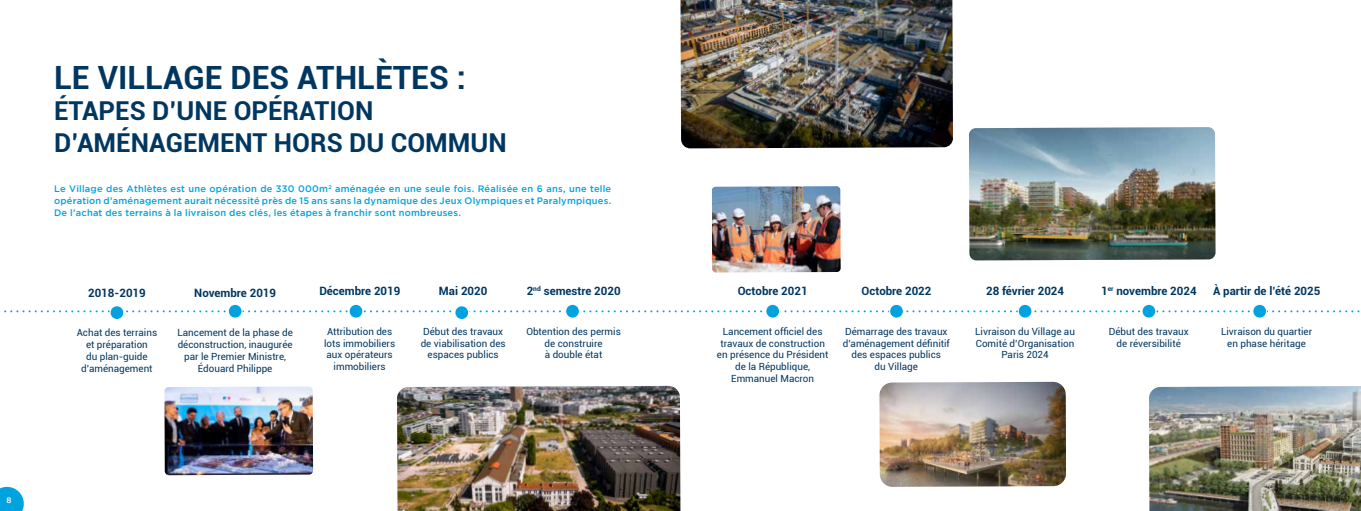
<style>
.page{position:relative;width:1361px;height:511px;background:#fff}
.page>*{position:absolute;margin:0;border:0;box-sizing:border-box;transform-origin:0 0}
.t1{font:700 32px "Roboto";color:#003761}
.t2{font:700 26px/31.2px "Roboto";color:#003761}
.t3{font:700 11.5px "Roboto";color:#003761}
.t4{font:9.8px/11.8px "Roboto";color:#003761;text-align:center}
.t5{font:500 9.4px/12px "Gotham";letter-spacing:.02em;color:#00a3e0;text-align:justify}
.t6{font:500 8px "Gotham";color:#fff}
</style>
<div class="page">
<svg style="left:0;top:486px;width:24px;height:24px"></svg>
<img style="left:397px;top:385px;width:283px;height:125px">
<img style="left:164px;top:386px;width:149px;height:89px">
<img style="left:680px;top:0;width:273px;height:148px">
<img style="left:712px;top:186px;width:128px;height:86px">
<img style="left:879px;top:381px;width:187px;height:105px">
<img style="left:969px;top:127px;width:246px;height:133px">
<img style="left:1149px;top:386px;width:212px;height:124px">
<svg style="left:0;top:304px;width:1360px;height:16px"></svg>
<h1 class="t1" style="left:54px;top:55px;width:413px">LE VILLAGE DES ATHLÈTES :</h1>
<h2 class="t2" style="left:54px;top:94px;width:454px">ÉTAPES D’UNE OPÉRATION<br>D’AMÉNAGEMENT HORS DU COMMUN</h2>
<p class="t5" style="left:54px;top:182px;width:559px">Le Village des Athlètes est une opération de 330 000m<sup>2</sup> aménagée en une seule fois. Réalisée en 6 ans, une telle opération d’aménagement aurait nécessité près de 15 ans sans la dynamique des Jeux Olympiques et Paralympiques.<br>De l’achat des terrains à la livraison des clés, les étapes à franchir sont nombreuses.</p>
<p class="t3" style="left:88px;top:284px;width:59px">2018-2019</p>
<p class="t4" style="left:77px;top:326px;width:82px">Achat des terrains et préparation<br>du plan-guide d’aménagement</p>
<p class="t3" style="left:194px;top:284px;width:83px">Novembre 2019</p>
<p class="t4" style="left:177px;top:326px;width:117px">Lancement de la phase de déconstruction, inaugurée par le Premier Ministre,<br>Édouard Philippe</p>
<p class="t3" style="left:319px;top:283px;width:83px">Décembre 2019</p>
<p class="t4" style="left:324px;top:325px;width:72px">Attribution des lots immobiliers aux opérateurs immobiliers</p>
<p class="t3" style="left:439px;top:283px;width:50px">Mai 2020</p>
<p class="t4" style="left:421px;top:324px;width:86px">Début des travaux de viabilisation des espaces publics</p>
<p class="t3" style="left:527px;top:283px;width:95px">2<sup>nd</sup> semestre 2020</p>
<p class="t4" style="left:526px;top:324px;width:96px">Obtention des permis de construire<br>à double état</p>
<p class="t6" style="left:7px;top:495px;width:7px">8</p>
<p class="t3" style="left:738px;top:283px;width:71px">Octobre 2021</p>
<p class="t4" style="left:717px;top:324px;width:113px">Lancement officiel des travaux de construction en présence du Président de la République,<br>Emmanuel Macron</p>
<p class="t3" style="left:861px;top:283px;width:71px">Octobre 2022</p>
<p class="t4" style="left:843px;top:324px;width:109px">Démarrage des travaux d’aménagement définitif des espaces publics<br>du Village</p>
<p class="t3" style="left:986px;top:283px;width:80px">28 février 2024</p>
<p class="t4" style="left:975px;top:324px;width:101px">Livraison du Village au<br>Comité d’Organisation<br>Paris 2024</p>
<p class="t3" style="left:1101px;top:283px;width:97px">1<sup>er</sup> novembre 2024</p>
<p class="t4" style="left:1108px;top:324px;width:81px">Début des travaux de réversibilité</p>
<p class="t3" style="left:1213px;top:283px;width:109px">À partir de l’été 2025</p>
<p class="t4" style="left:1221px;top:324px;width:93px">Livraison du quartier en phase héritage</p>
</div>
